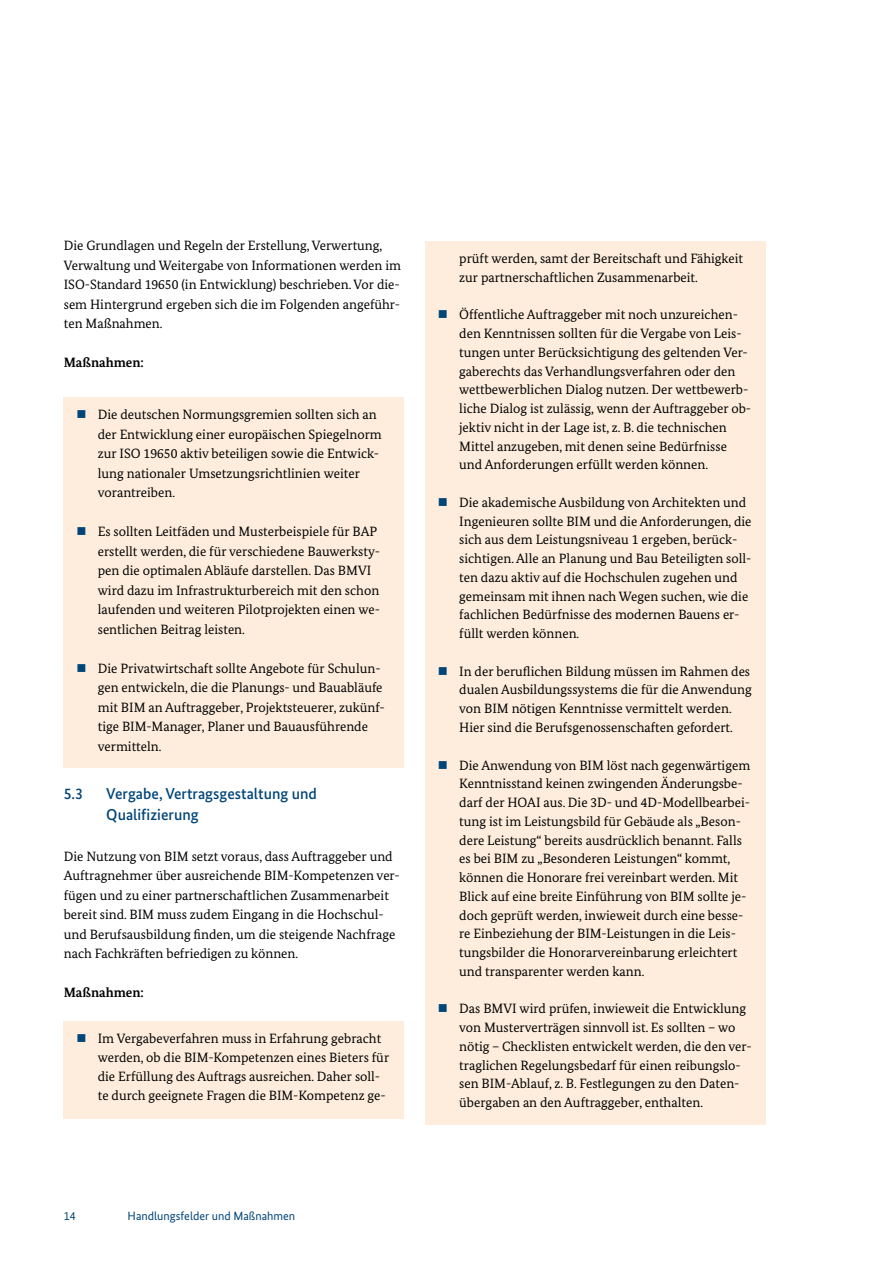
<style>
.page{position:relative;width:893px;height:1263px;background:#fff}
.page>*{position:absolute;margin:0;border:0;box-sizing:border-box;transform-origin:0 0}
.t1{font:500 15.75px/21px "Bundes Sans";color:#004578}
.t2{font:13.5px/18.8px "Bundes Serif";color:#000}
.t3{font:700 13.5px "Bundes Serif";color:#000}
.t4{font:12px "Bundes Sans";color:#004578}
</style>
<div class="page">
<div style="left:425px;top:241px;width:340px;height:883px;background:#feeddc"></div>
<div style="left:64px;top:397px;width:340px;height:371px;background:#feeddc"></div>
<div style="left:64px;top:1021px;width:340px;height:98px;background:#feeddc"></div>
<p class="t2" style="left:64px;top:236px;width:339px;line-height:19.5px">Die Grundlagen und Regeln der Erstellung, Verwertung, Verwaltung und Weitergabe von Informationen werden im ISO-Standard 19650 (in Entwicklung) beschrieben. Vor die&shy;sem Hintergrund ergeben sich die im Folgenden angeführ&shy;ten Maßnahmen.</p>
<p class="t3" style="left:64px;top:354px;width:82px">Maßnahmen:</p>
<p class="t2" style="left:98px;top:405px;width:285px;line-height:19.5px">Die deutschen Normungsgremien sollten sich an der Entwicklung einer europäischen Spiegelnorm zur ISO 19650 aktiv beteiligen sowie die Entwick&shy;lung nationaler Umsetzungsrichtlinien weiter vorantreiben.</p>
<p class="t2" style="left:98px;top:522px;width:284px;line-height:19.5px">Es sollten Leitfäden und Musterbeispiele für BAP erstellt werden, die für verschiedene Bauwerksty&shy;pen die optimalen Abläufe darstellen. Das BMVI wird dazu im Infrastrukturbereich mit den schon laufenden und weiteren Pilotprojekten einen we&shy;sentlichen Beitrag leisten.</p>
<p class="t2" style="left:98px;top:658px;width:289px;line-height:19.5px">Die Privatwirtschaft sollte Angebote für Schulun&shy;gen entwickeln, die die Planungs- und Bauabläufe mit BIM an Auftraggeber, Projektsteuerer, zukünf&shy;tige BIM-Manager, Planer und Bauausführende vermitteln.</p>
<p class="t1" style="left:64px;top:783px;width:21px">5.3</p>
<p class="t1" style="left:106px;top:783px;width:212px">Vergabe, Vertragsgestaltung und<br>Qualifizierung</p>
<p class="t2" style="left:64px;top:846px;width:337px;line-height:19.5px">Die Nutzung von BIM setzt voraus, dass Auftraggeber und Auftragnehmer über ausreichende BIM-Kompetenzen ver&shy;fügen und zu einer partnerschaftlichen Zusammenarbeit bereit sind. BIM muss zudem Eingang in die Hochschul&shy;und Berufsausbildung finden, um die steigende Nachfrage nach Fachkräften befriedigen zu können.</p>
<p class="t3" style="left:64px;top:984px;width:82px">Maßnahmen:</p>
<p class="t2" style="left:98px;top:1029px;width:293px">Im Vergabeverfahren muss in Erfahrung gebracht werden, ob die BIM-Kompetenzen eines Bieters für die Erfüllung des Auftrags ausreichen. Daher soll&shy;te durch geeignete Fragen die BIM-Kompetenz ge-</p>
<p class="t4" style="left:64px;top:1209px;width:13px">14</p>
<p class="t4" style="left:128px;top:1209px;width:169px">Handlungsfelder und Maßnahmen</p>
<p class="t2" style="left:459px;top:249px;width:285px">prüft werden, samt der Bereitschaft und Fähigkeit zur partnerschaftlichen Zusammenarbeit.</p>
<p class="t2" style="left:459px;top:305px;width:294px">Öffentliche Auftraggeber mit noch unzureichen&shy;den Kenntnissen sollten für die Vergabe von Leis&shy;tungen unter Berücksichtigung des geltenden Ver&shy;gaberechts das Verhandlungsverfahren oder den wettbewerblichen Dialog nutzen. Der wettbewerb&shy;liche Dialog ist zulässig, wenn der Auftraggeber ob&shy;jektiv nicht in der Lage ist, z. B. die technischen Mittel anzugeben, mit denen seine Bedürfnisse und Anforderungen erfüllt werden können.</p>
<p class="t2" style="left:459px;top:493px;width:294px">Die akademische Ausbildung von Architekten und Ingenieuren sollte BIM und die Anforderungen, die sich aus dem Leistungsniveau 1 ergeben, berück&shy;sichtigen. Alle an Planung und Bau Beteiligten soll&shy;ten dazu aktiv auf die Hochschulen zugehen und gemeinsam mit ihnen nach Wegen suchen, wie die fachlichen Bedürfnisse des modernen Bauens er&shy;füllt werden können.</p>
<p class="t2" style="left:459px;top:662px;width:294px">In der beruflichen Bildung müssen im Rahmen des dualen Ausbildungssystems die für die Anwendung von BIM nötigen Kenntnisse vermittelt werden.<br>Hier sind die Berufsgenossenschaften gefordert.</p>
<p class="t2" style="left:459px;top:755px;width:293px">Die Anwendung von BIM löst nach gegenwärtigem Kenntnisstand keinen zwingenden Änderungsbe&shy;darf der HOAI aus. Die 3D- und 4D-Modellbearbei&shy;tung ist im Leistungsbild für Gebäude als „Beson&shy;dere Leistung“ bereits ausdrücklich benannt. Falls es bei BIM zu „Besonderen Leistungen“ kommt, können die Honorare frei vereinbart werden. Mit Blick auf eine breite Einführung von BIM sollte je&shy;doch geprüft werden, inwieweit durch eine besse&shy;re Einbeziehung der BIM-Leistungen in die Leis&shy;tungsbilder die Honorarvereinbarung erleichtert und transparenter werden kann.</p>
<p class="t2" style="left:459px;top:999px;width:294px">Das BMVI wird prüfen, inwieweit die Entwicklung von Musterverträgen sinnvoll ist. Es sollten – wo nötig – Checklisten entwickelt werden, die den ver&shy;traglichen Regelungsbedarf für einen reibungslo&shy;sen BIM-Ablauf, z. B. Festlegungen zu den Daten&shy;übergaben an den Auftraggeber, enthalten.</p>
</div>
